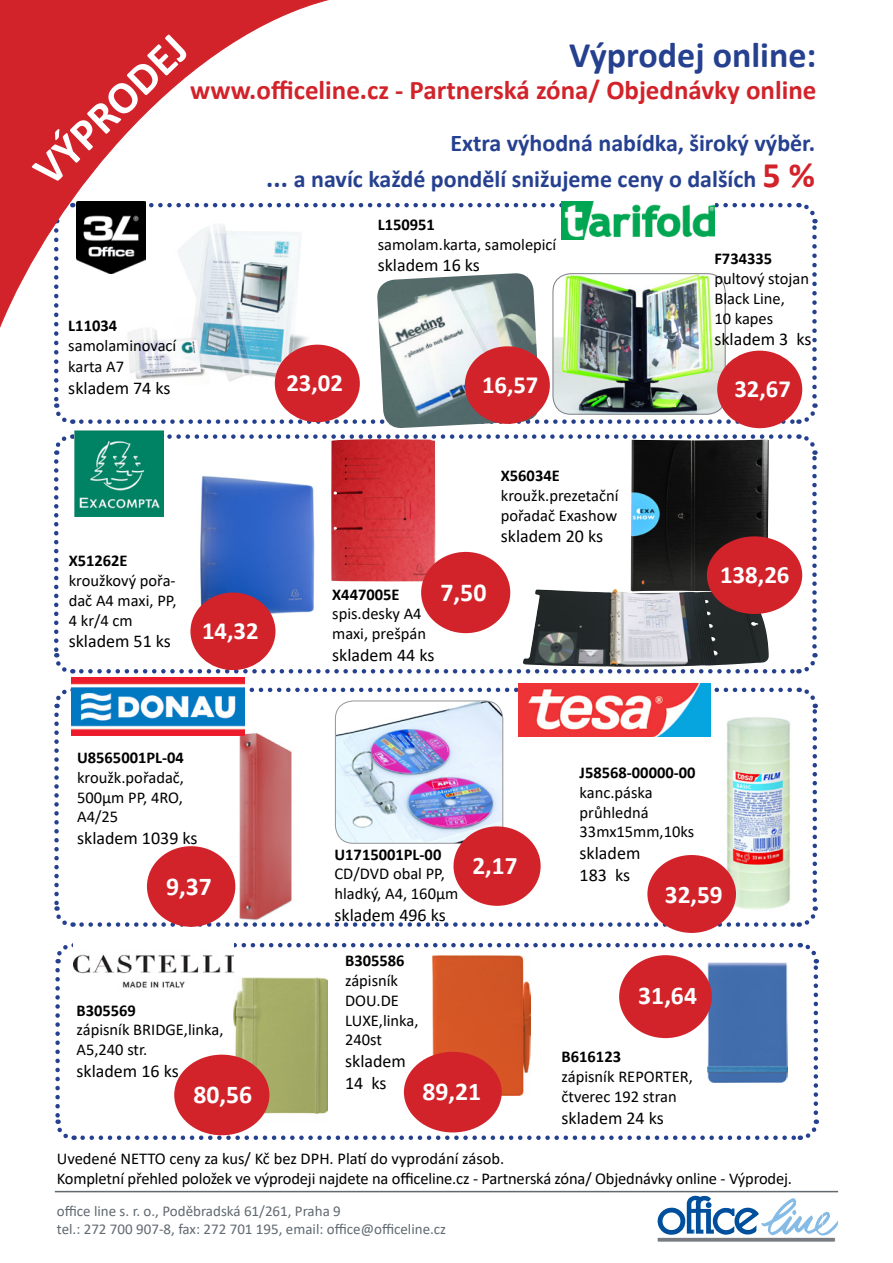
<style>
.page{position:relative;width:893px;height:1263px;background:#fff}
.page>*{position:absolute;margin:0;border:0;box-sizing:border-box;transform-origin:0 0}
.t1{font:700 45px "Calibri";color:#fff}
.t2{font:700 36px "Calibri";color:#25408f}
.t3{font:700 27px "Calibri";color:#d2232a}
.t4{font:700 25.95px "Calibri";color:#fff}
.t5{font:700 25.65px "Calibri";color:#fff}
.t6{font:700 25.35px "Calibri";color:#fff}
.t7{font:700 24.9px "Calibri";color:#fff}
.t8{font:700 24.75px "Calibri";color:#fff}
.t9{font:700 24px/36px "Calibri";color:#25408f;text-align:right}
.t10{font:18px/21.6px "Calibri";color:#000}
.t11{font:16.5px/19.8px "Calibri";color:#000}
.t12{font:700 16.5px "Calibri";color:#000}
.t13{font:15px/18px "Calibri";color:#616a70}
.s1{font-size:27px}
.s2{font-size:36px;color:#d2232a}
</style>
<div class="page">
<svg style="left:54px;top:331px;width:19px;height:93px"></svg>
<svg style="left:81px;top:403px;width:737px;height:23px"></svg>
<svg style="left:797px;top:202px;width:21px;height:194px"></svg>
<svg style="left:341px;top:201px;width:448px;height:22px"></svg>
<img style="left:222px;top:733px;width:70px;height:173px">
<img style="left:331px;top:455px;width:104px;height:126px">
<img style="left:200px;top:476px;width:115px;height:149px">
<img style="left:123px;top:331px;width:191px;height:73px">
<svg style="left:54px;top:461px;width:19px;height:213px"></svg>
<svg style="left:81px;top:653px;width:737px;height:21px"></svg>
<svg style="left:797px;top:434px;width:21px;height:212px"></svg>
<svg style="left:54px;top:434px;width:735px;height:21px"></svg>
<div style="left:421px;top:552px;width:89px;height:81px;background:#d2232a;border-radius:50%"></div>
<div style="left:190px;top:592px;width:85px;height:78px;background:#d2232a;border-radius:50%"></div>
<svg style="left:54px;top:715px;width:20px;height:212px"></svg>
<svg style="left:82px;top:906px;width:736px;height:22px"></svg>
<svg style="left:798px;top:687px;width:20px;height:213px"></svg>
<svg style="left:54px;top:686px;width:736px;height:22px"></svg>
<div style="left:147px;top:846px;width:88px;height:81px;background:#d2232a;border-radius:50%"></div>
<svg style="left:55px;top:970px;width:20px;height:170px"></svg>
<svg style="left:83px;top:1119px;width:736px;height:21px"></svg>
<svg style="left:799px;top:942px;width:20px;height:171px"></svg>
<svg style="left:55px;top:943px;width:736px;height:20px"></svg>
<svg style="left:658px;top:1195px;width:180px;height:40px"></svg>
<div style="left:657px;top:1237px;width:178px;height:5px;background:#797d82"></div>
<div style="left:657px;top:1237px;width:178px;height:5px;border:1px solid #fff"></div>
<hr style="left:55px;top:1191px;width:783px;height:1px;background:#616a70">
<div style="left:275px;top:345px;width:85px;height:77px;background:#d2232a;border-radius:50%"></div>
<img style="left:376px;top:273px;width:164px;height:155px">
<img style="left:74px;top:430px;width:90px;height:87px">
<img style="left:631px;top:440px;width:138px;height:149px">
<img style="left:523px;top:589px;width:246px;height:78px">
<div style="left:707px;top:536px;width:95px;height:78px;background:#d2232a;border-radius:50%"></div>
<img style="left:72px;top:677px;width:173px;height:58px">
<img style="left:335px;top:701px;width:168px;height:142px">
<div style="left:335px;top:700px;width:168px;height:144px;border:1px solid #939598;border-radius:18px"></div>
<div style="left:453px;top:826px;width:88px;height:80px;background:#d2232a;border-radius:50%"></div>
<img style="left:74px;top:943px;width:160px;height:48px">
<img style="left:234px;top:977px;width:93px;height:147px">
<img style="left:707px;top:962px;width:80px;height:121px">
<div style="left:619px;top:955px;width:93px;height:83px;background:#d2232a;border-radius:50%"></div>
<img style="left:432px;top:955px;width:98px;height:141px">
<div style="left:404px;top:1052px;width:98px;height:80px;background:#d2232a;border-radius:50%"></div>
<img style="left:723px;top:717px;width:69px;height:195px">
<img style="left:519px;top:683px;width:191px;height:53px">
<div style="left:647px;top:855px;width:89px;height:78px;background:#d2232a;border-radius:50%"></div>
<img style="left:553px;top:274px;width:172px;height:140px">
<div style="left:553px;top:273px;width:173px;height:142px;border:1px solid #797d82;border-radius:18px"></div>
<img style="left:562px;top:202px;width:153px;height:38px">
<div style="left:465px;top:346px;width:85px;height:78px;background:#d2232a;border-radius:50%"></div>
<div style="left:717px;top:351px;width:85px;height:77px;background:#d2232a;border-radius:50%"></div>
<div style="left:174px;top:1055px;width:95px;height:80px;background:#d2232a;border-radius:50%"></div>
<svg style="left:0;top:0;width:341px;height:331px"></svg>
<h1 class="t1" style="left:18px;top:154px;width:196px;rotate:-44deg">VÝPRODEJ</h1>
<h2 class="t2" style="left:569px;top:29px;width:249px">Výprodej online:</h2>
<h3 class="t3" style="left:190px;top:71px;width:628px">www.officeline.cz - Partnerská zóna/ Objednávky online</h3>
<h3 class="t9" style="left:266px;top:125px;width:550px">Extra výhodná nabídka, široký výběr.<br><span class="s1">...</span> a navíc každé pondělí snižujeme ceny o dalších <span class="s2">5 %</span></h3>
<p class="t12" style="left:68px;top:314px;width:50px">L11034</p>
<p class="t11" style="left:68px;top:334px;width:110px;line-height:21.6px">samolaminovací karta A7</p>
<p class="t10" style="left:68px;top:376px;width:104px">skladem 74 ks</p>
<h3 class="t8" style="left:286px;top:365px;width:58px">23,02</h3>
<p class="t12" style="left:378px;top:213px;width:59px">L150951</p>
<p class="t11" style="left:378px;top:234px;width:180px">samolam.karta, samolepicí</p>
<p class="t10" style="left:378px;top:254px;width:104px">skladem 16 ks</p>
<h3 class="t8" style="left:482px;top:367px;width:58px">16,57</h3>
<p class="t12" style="left:501px;top:464px;width:60px">X56034E</p>
<p class="t11" style="left:501px;top:485px;width:119px">kroužk.prezetační pořadač Exashow</p>
<p class="t10" style="left:501px;top:525px;width:104px">skladem 20 ks</p>
<p class="t12" style="left:69px;top:549px;width:60px">X51262E</p>
<p class="t11" style="left:69px;top:570px;width:109px;text-align:justify">kroužkový pořa&shy;dač A4 maxi, PP, 4 kr/4 cm</p>
<p class="t10" style="left:69px;top:630px;width:104px">skladem 51 ks</p>
<h3 class="t8" style="left:202px;top:613px;width:58px">14,32</h3>
<h3 class="t4" style="left:440px;top:574px;width:48px">7,50</h3>
<p class="t12" style="left:332px;top:582px;width:69px">X447005E</p>
<p class="t11" style="left:332px;top:604px;width:95px">spis.desky A4 maxi, prešpán</p>
<p class="t10" style="left:332px;top:643px;width:104px">skladem 44 ks</p>
<p class="t12" style="left:714px;top:247px;width:59px">F734335</p>
<p class="t11" style="left:714px;top:268px;width:96px">pultový stojan<br>Black Line,<br>10 kapes</p>
<p class="t10" style="left:714px;top:328px;width:99px">skladem 3 ks</p>
<h3 class="t8" style="left:734px;top:371px;width:58px">32,67</h3>
<h3 class="t7" style="left:720px;top:557px;width:71px">138,26</h3>
<p class="t12" style="left:77px;top:746px;width:108px">U8565001PL-04</p>
<p class="t11" style="left:77px;top:767px;width:108px;text-align:justify">kroužk.pořadač, 500µm PP, 4RO, A4/25</p>
<p class="t10" style="left:77px;top:827px;width:122px">skladem 1039 ks</p>
<h3 class="t5" style="left:166px;top:868px;width:47px">9,37</h3>
<p class="t12" style="left:334px;top:842px;width:108px">U1715001PL-00</p>
<p class="t11" style="left:334px;top:864px;width:125px">CD/DVD obal PP, hladký, A4, 160µm</p>
<p class="t10" style="left:334px;top:903px;width:113px">skladem 496 ks</p>
<h3 class="t6" style="left:472px;top:848px;width:47px">2,17</h3>
<p class="t12" style="left:580px;top:761px;width:117px">J58568-00000-00</p>
<p class="t11" style="left:580px;top:782px;width:116px">kanc.páska průhledná<br>33mx15mm,10ks</p>
<p class="t10" style="left:580px;top:842px;width:62px">skladem<br>183 ks</p>
<h3 class="t6" style="left:665px;top:876px;width:59px">32,59</h3>
<p class="t12" style="left:345px;top:949px;width:61px">B305586</p>
<p class="t11" style="left:345px;top:970px;width:75px">zápisník<br>DOU.DE<br>LUXE,linka,<br>240st</p>
<p class="t10" style="left:345px;top:1050px;width:62px">skladem<br>14 ks</p>
<h3 class="t5" style="left:638px;top:977px;width:60px">31,64</h3>
<p class="t12" style="left:77px;top:998px;width:61px">B305569</p>
<p class="t11" style="left:77px;top:1020px;width:149px">zápisník BRIDGE,linka,<br>A5,240 str.</p>
<p class="t10" style="left:77px;top:1059px;width:104px">skladem 16 ks</p>
<p class="t12" style="left:562px;top:1045px;width:61px">B616123</p>
<p class="t11" style="left:562px;top:1066px;width:133px">zápisník REPORTER, čtverec 192 stran</p>
<p class="t10" style="left:562px;top:1106px;width:104px">skladem 24 ks</p>
<p class="t11" style="left:57px;top:1148px;width:737px">Uvedené NETTO ceny za kus/ Kč bez DPH. Platí do vyprodání zásob.<br>Kompletní přehled položek ve výprodeji najdete na officeline.cz - Partnerská zóna/ Objednávky online - Výprodej.</p>
<p class="t13" style="left:57px;top:1201px;width:391px">office line s. r. o., Poděbradská 61/261, Praha 9<br>tel.: 272 700 907-8, fax: 272 701 195, email: office@officeline.cz</p>
<h3 class="t5" style="left:423px;top:1073px;width:60px">89,21</h3>
<h3 class="t5" style="left:193px;top:1076px;width:60px">80,56</h3>
</div>
